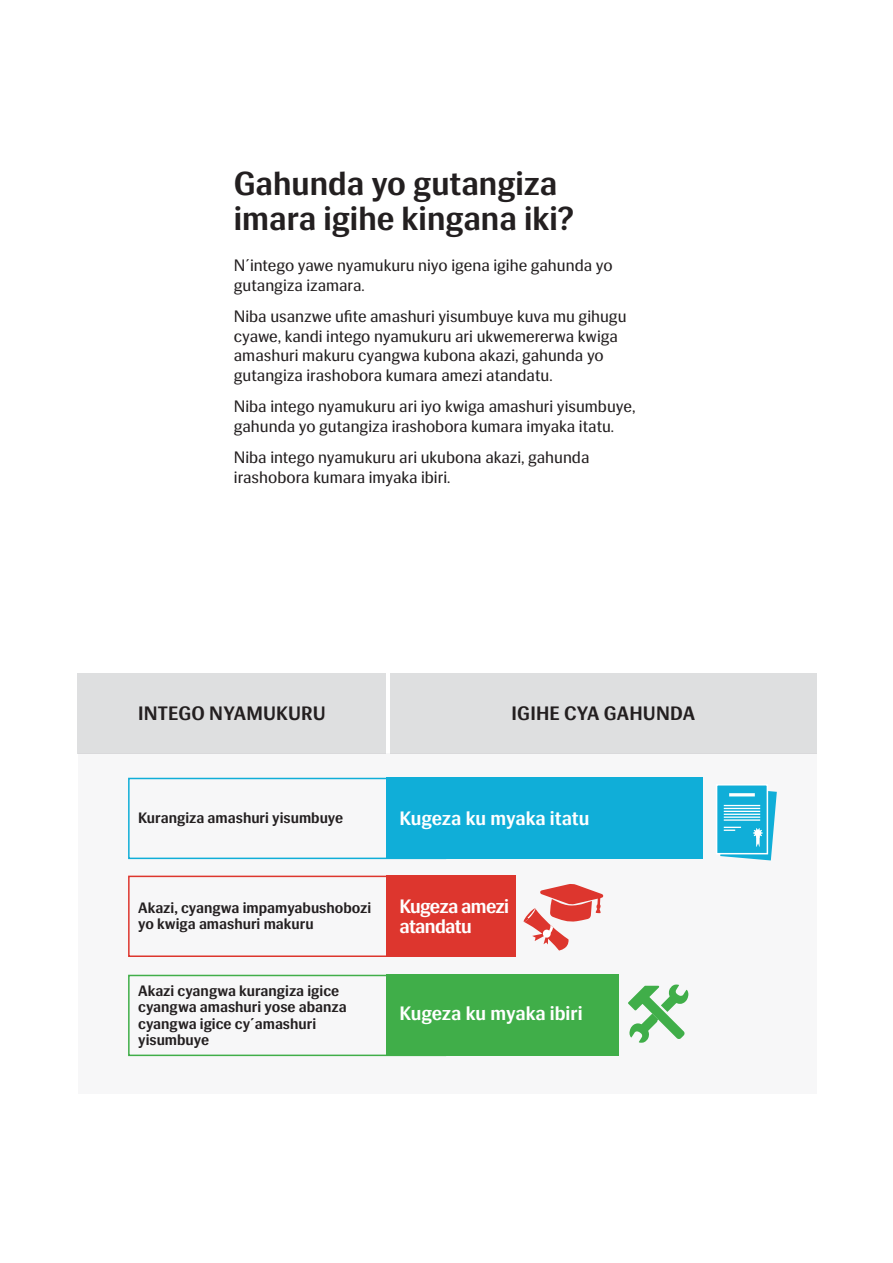
<style>
.page{position:relative;width:893px;height:1263px;background:#fff}
.page>*{position:absolute;margin:0;border:0;box-sizing:border-box;transform-origin:0 0}
.t1{font:600 33px/35.5px "Siri";color:#231f20}
.t2{font:600 19.35px "Siri";letter-spacing:-.01em;color:#fff}
.t3{font:600 19.35px "Siri";letter-spacing:.01em;color:#231f20}
.t4{font:600 19.35px/19.5px "Siri";letter-spacing:-.035em;color:#fff}
.t5{font:16.5px/19.5px "Siri";color:#231f20}
.t6{font:600 15px/16.5px "Siri";color:#231f20}
</style>
<div class="page">
<div style="left:78px;top:753px;width:738px;height:341px;background:#f7f7f8"></div>
<div style="left:386px;top:876px;width:129px;height:81px;background:#dd362e"></div>
<div style="left:386px;top:975px;width:232px;height:81px;background:#40ae49"></div>
<div style="left:128px;top:876px;width:318px;height:81px;border:2px solid #dd362e"></div>
<div style="left:128px;top:975px;width:318px;height:81px;border:2px solid #40ae49"></div>
<div style="left:78px;top:673px;width:308px;height:80px;background:#dedfe0"></div>
<div style="left:390px;top:673px;width:426px;height:80px;background:#dedfe0"></div>
<div style="left:386px;top:778px;width:317px;height:81px;background:#10aed8"></div>
<div style="left:128px;top:778px;width:318px;height:81px;border:2px solid #10aed8"></div>
<svg style="left:628px;top:984px;width:60px;height:59px"></svg>
<div style="left:716px;top:784px;width:52px;height:70px;background:#10aed8;border:2px solid #fff"></div>
<svg style="left:523px;top:884px;width:80px;height:66px"></svg>
<svg style="left:720px;top:787px;width:57px;height:73px"></svg>
<h1 class="t1" style="left:234px;top:166px;width:341px">Gahunda yo gutangiza imara igihe kingana iki?</h1>
<p class="t5" style="left:234px;top:256px;width:380px">N´intego yawe nyamukuru niyo igena igihe gahunda yo gutangiza izamara.</p>
<p class="t5" style="left:234px;top:307px;width:394px">Niba usanzwe ufite amashuri yisumbuye kuva mu gihugu cyawe, kandi intego nyamukuru ari ukwemererwa kwiga amashuri makuru cyangwa kubona akazi, gahunda yo gutangiza irashobora kumara amezi atandatu.</p>
<p class="t5" style="left:234px;top:397px;width:403px">Niba intego nyamukuru ari iyo kwiga amashuri yisumbuye, gahunda yo gutangiza irashobora kumara imyaka itatu.</p>
<p class="t5" style="left:234px;top:448px;width:357px">Niba intego nyamukuru ari ukubona akazi, gahunda irashobora kumara imyaka ibiri.</p>
<p class="t3" style="left:138px;top:702px;width:189px">INTEGO NYAMUKURU</p>
<p class="t3" style="left:512px;top:702px;width:185px">IGIHE CYA GAHUNDA</p>
<p class="t6" style="left:138px;top:810px;width:207px">Kurangiza amashuri yisumbuye</p>
<p class="t2" style="left:399px;top:807px;width:192px">Kugeza ku myaka itatu</p>
<p class="t6" style="left:138px;top:900px;width:235px">Akazi, cyangwa impamyabushobozi yo kwiga amashuri makuru</p>
<p class="t4" style="left:399px;top:897px;width:111px">Kugeza amezi atandatu</p>
<p class="t6" style="left:138px;top:983px;width:210px">Akazi cyangwa kurangiza igice cyangwa amashuri yose abanza cyangwa igice cy´amashuri yisumbuye</p>
<p class="t2" style="left:399px;top:1002px;width:185px">Kugeza ku myaka ibiri</p>
</div>
